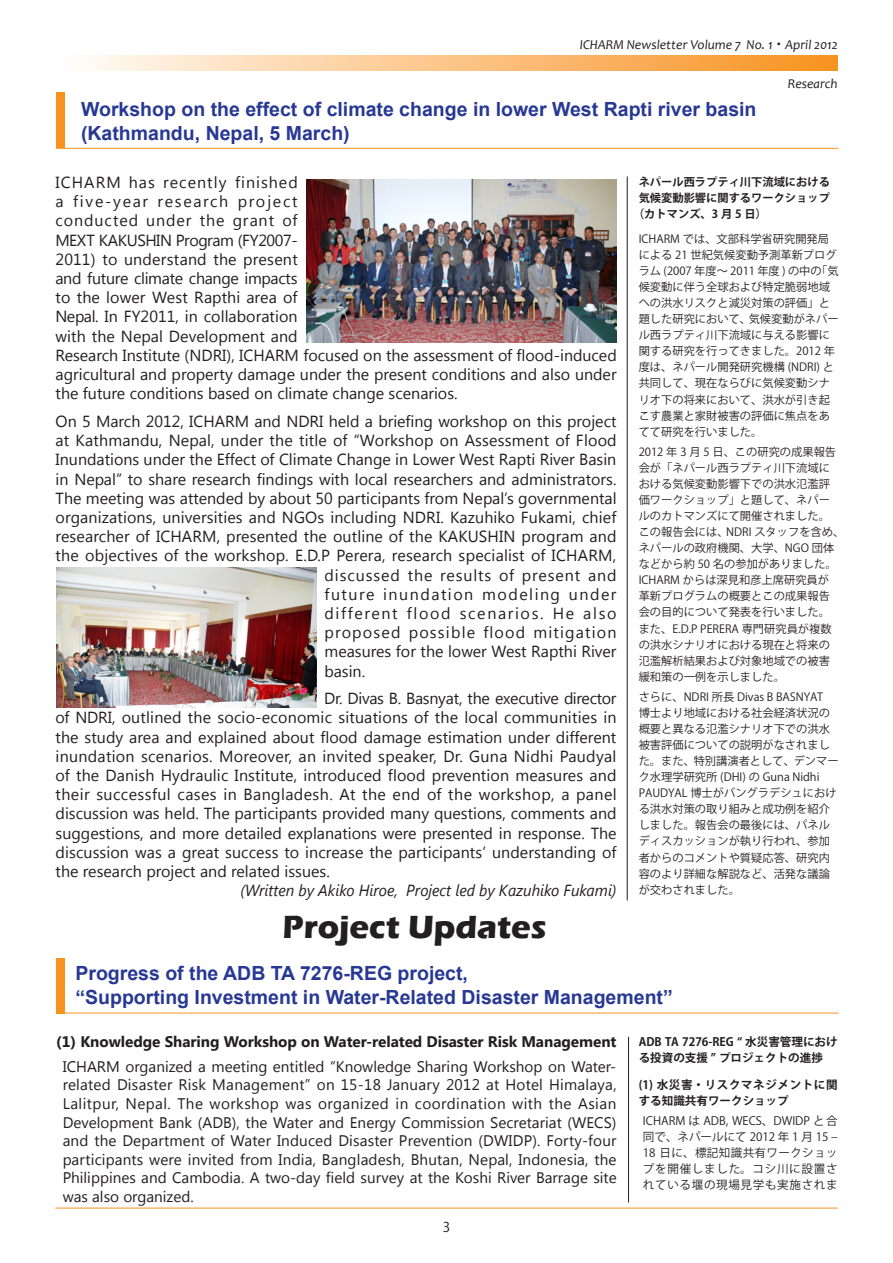
<style>
.page{position:relative;width:893px;height:1263px;background:#fff}
.page>*{position:absolute;margin:0;border:0;box-sizing:border-box;transform-origin:0 0}
.t1{font:700 33px "Eras ITC";color:#231f20}
.t2{font:700 19.5px/24px "Arial";color:#273895}
.t3{font:16.05px/19.2px "Segoe UI";color:#231f20}
.t4{font:italic 16.05px "Segoe UI";color:#231f20;scale:.95 1}
.t5{font:16.05px "Segoe UI";letter-spacing:.055em;color:#231f20}
.t6{font:16.05px "Segoe UI";letter-spacing:.075em;color:#231f20}
.t7{font:16.05px "Segoe UI";letter-spacing:.1em;color:#231f20}
.t8{font:16.05px "Segoe UI";letter-spacing:.095em;color:#231f20}
.t9{font:15.3px/18.6px "Segoe UI";color:#231f20;text-align:justify}
.t10{font:700 15.3px "Segoe UI";letter-spacing:-.005em;color:#231f20}
.t11{font:italic 13.5px "Candara";color:#231f20}
.t12{font:13.5px "Koz Go Pro";color:#231f20}
.t13{font:11.55px/16px "Koz Go Pro";letter-spacing:.055em;color:#231f20;text-align:justify}
.t14{font:700 11.55px/16px "Koz Go Pro";color:#231f20}
.t15{font:700 11.55px/16px "Koz Go Pro";letter-spacing:.025em;color:#231f20}
.t16{font:11.25px/16px "Koz Go Pro";color:#231f20}
.t17{font:700 11.25px "Koz Go Pro";color:#231f20}
.s1{font-family:"Koz Min Pro";font-style:normal}
</style>
<div class="page">
<svg style="left:86px;top:55px;width:752px;height:15px;background:#fbc486"></svg>
<hr style="left:55px;top:1208px;width:783px;height:1px;background:#f7931d">
<hr style="left:627px;top:176px;width:1px;height:724px;background:#231f20">
<img style="left:306px;top:179px;width:311px;height:163px">
<img style="left:56px;top:568px;width:260px;height:140px">
<hr style="left:56px;top:148px;width:782px;height:1px;background:#f7931d">
<div style="left:56px;top:92px;width:8px;height:55px;background:#f7931d"></div>
<div style="left:56px;top:958px;width:9px;height:55px;background:#f7931d"></div>
<hr style="left:56px;top:1013px;width:783px;height:1px;background:#f7931d">
<hr style="left:628px;top:1037px;width:1px;height:165px;background:#231f20">
<p class="t11" style="left:580px;top:36px;width:259px">ICHARM Newsletter Volume 7 No. 1 <span class="s1">・</span> April 2012</p>
<p class="t2" style="left:81px;top:98px;width:677px">Workshop on the effect of climate change in lower West Rapti river basin (Kathmandu, Nepal, 5 March)</p>
<p class="t11" style="left:788px;top:75px;width:51px">Research</p>
<p class="t3" style="left:55px;top:172px;width:563px">ICHARM has recently finished<br>a five-year research project<br>conducted under the grant of<br>MEXT KAKUSHIN Program (FY2007-<br>2011) to understand the present<br>and future climate change impacts<br>to the lower West Rapthi area of<br>Nepal. In FY2011, in collaboration<br>with the Nepal Development and<br>Research Institute (NDRI), ICHARM focused on the assessment of flood-induced agricultural and property damage under the present conditions and also under the future conditions based on climate change scenarios.</p>
<p class="t3" style="left:56px;top:411px;width:562px">On 5 March 2012, ICHARM and NDRI held a briefing workshop on this project</p>
<p class="t3" style="left:56px;top:430px;width:563px">at Kathmandu, Nepal, under the title of “Workshop on Assessment of Flood</p>
<p class="t3" style="left:56px;top:449px;width:562px">Inundations under the Effect of Climate Change in Lower West Rapti River Basin</p>
<p class="t3" style="left:56px;top:468px;width:562px">in Nepal” to share research findings with local researchers and administrators.</p>
<p class="t3" style="left:56px;top:488px;width:562px">The meeting was attended by about 50 participants from Nepal’s governmental</p>
<p class="t3" style="left:56px;top:507px;width:562px">organizations, universities and NGOs including NDRI. Kazuhiko Fukami, chief</p>
<p class="t3" style="left:56px;top:526px;width:562px">researcher of ICHARM, presented the outline of the KAKUSHIN program and</p>
<p class="t3" style="left:56px;top:545px;width:562px">the objectives of the workshop. E.D.P Perera, research specialist of ICHARM,</p>
<p class="t5" style="left:324px;top:564px;width:294px">discussed the results of present and</p>
<p class="t8" style="left:324px;top:583px;width:293px">future inundation modeling under</p>
<p class="t7" style="left:324px;top:602px;width:293px">different flood scenarios. He also</p>
<p class="t6" style="left:324px;top:621px;width:294px">proposed possible flood mitigation</p>
<p class="t3" style="left:324px;top:641px;width:294px">measures for the lower West Rapthi River</p>
<p class="t3" style="left:324px;top:660px;width:42px">basin.</p>
<p class="t3" style="left:55px;top:688px;width:563px;text-align:justify;text-indent:269px">Dr. Divas B. Basnyat, the executive director of NDRI, outlined the socio-economic situations of the local communities in the study area and explained about flood damage estimation under different inundation scenarios. Moreover, an invited speaker, Dr. Guna Nidhi Paudyal of the Danish Hydraulic Institute, introduced flood prevention measures and their successful cases in Bangladesh. At the end of the workshop, a panel discussion was held. The participants provided many questions, comments and suggestions, and more detailed explanations were presented in response. The discussion was a great success to increase the participants’ understanding of the research project and related issues.</p>
<p class="t4" style="left:240px;top:879px;width:397px">(Written by Akiko Hiroe, Project led by Kazuhiko Fukami)</p>
<p class="t17" style="left:639px;top:175px;width:193px">ネパール西ラプティ川下流域における</p>
<p class="t17" style="left:639px;top:191px;width:193px">気候変動影響に関するワークショップ</p>
<p class="t17" style="left:633px;top:207px;width:135px">（カトマンズ、3 月 5 日）</p>
<p class="t16" style="left:639px;top:231px;width:202px">ICHARM では、文部科学省研究開発局による 21 世紀気候変動予測革新プログラム (2007 年度～ 2011 年度 ) の中の「気候変動に伴う全球および特定脆弱地域への洪水リスクと減災対策の評価」と題した研究において、気候変動がネパール西ラプティ川下流域に与える影響に関する研究を行ってきました。2012 年度は、ネパール開発研究機構 (NDRI) と共同して、現在ならびに気候変動シナリオ下の将来において、洪水が引き起こす農業と家財被害の評価に焦点をあてて研究を行いました。</p>
<p class="t16" style="left:639px;top:444px;width:207px">2012 年 3 月 5 日、この研究の成果報告会が「ネパール西ラプティ川下流域に<br>おける気候変動影響下での洪水氾濫評<br>価ワークショップ」と題して、ネパー<br>ルのカトマンズにて開催されました。<br>この報告会には、NDRI スタッフを含め、ネパールの政府機関、大学、NGO 団体などから約 50 名の参加がありました。<br>ICHARM からは深見和彦上席研究員が<br>革新プログラムの概要とこの成果報告<br>会の目的について発表を行いました。<br>また、E.D.P PERERA 専門研究員が複数の洪水シナリオにおける現在と将来の<br>氾濫解析結果および対象地域での被害<br>緩和策の一例を示しました。</p>
<p class="t16" style="left:639px;top:689px;width:202px">さらに、NDRI 所長 Divas B BASNYAT<br>博士より地域における社会経済状況の概要と異なる氾濫シナリオ下での洪水被害評価についての説明がなされました。また、特別講演者として、デンマーク水理学研究所 (DHI) の Guna Nidhi<br>PAUDYAL 博士がバングラデシュにおける洪水対策の取り組みと成功例を紹介しました。報告会の最後には、パネルディスカッションが執り行われ、参加者からのコメントや質疑応答、研究内容のより詳細な解説など、活発な議論が交わされました。</p>
<p class="t1" style="left:283px;top:908px;width:266px">Project Updates</p>
<p class="t2" style="left:75px;top:962px;width:394px">Progress of the ADB TA 7276-REG project,</p>
<p class="t2" style="left:75px;top:986px;width:599px">“Supporting Investment in Water-Related Disaster Management”</p>
<p class="t10" style="left:56px;top:1030px;width:562px">(1) Knowledge Sharing Workshop on Water-related Disaster Risk Management</p>
<p class="t9" style="left:63px;top:1056px;width:555px">ICHARM organized a meeting entitled “Knowledge Sharing Workshop on Water&shy;related Disaster Risk Management” on 15-18 January 2012 at Hotel Himalaya, Lalitpur, Nepal. The workshop was organized in coordination with the Asian Development Bank (ADB), the Water and Energy Commission Secretariat (WECS) and the Department of Water Induced Disaster Prevention (DWIDP). Forty-four participants were invited from India, Bangladesh, Bhutan, Nepal, Indonesia, the Philippines and Cambodia. A two-day field survey at the Koshi River Barrage site was also organized.</p>
<p class="t14" style="left:639px;top:1034px;width:200px">ADB TA 7276-REG “ 水災害管理における投資の支援 ” プロジェクトの進捗</p>
<p class="t15" style="left:639px;top:1077px;width:200px">(1) 水災害・リスクマネジメントに関する知識共有ワークショップ</p>
<p class="t13" style="left:643px;top:1113px;width:196px">ICHARM は ADB, WECS、DWIDP と合同で、ネパールにて 2012 年 1 月 15 – 18 日に、標記知識共有ワークショップを開催しました。コシ川に設置されている堰の現場見学も実施されま</p>
<p class="t12" style="left:443px;top:1219px;width:9px">3</p>
</div>
